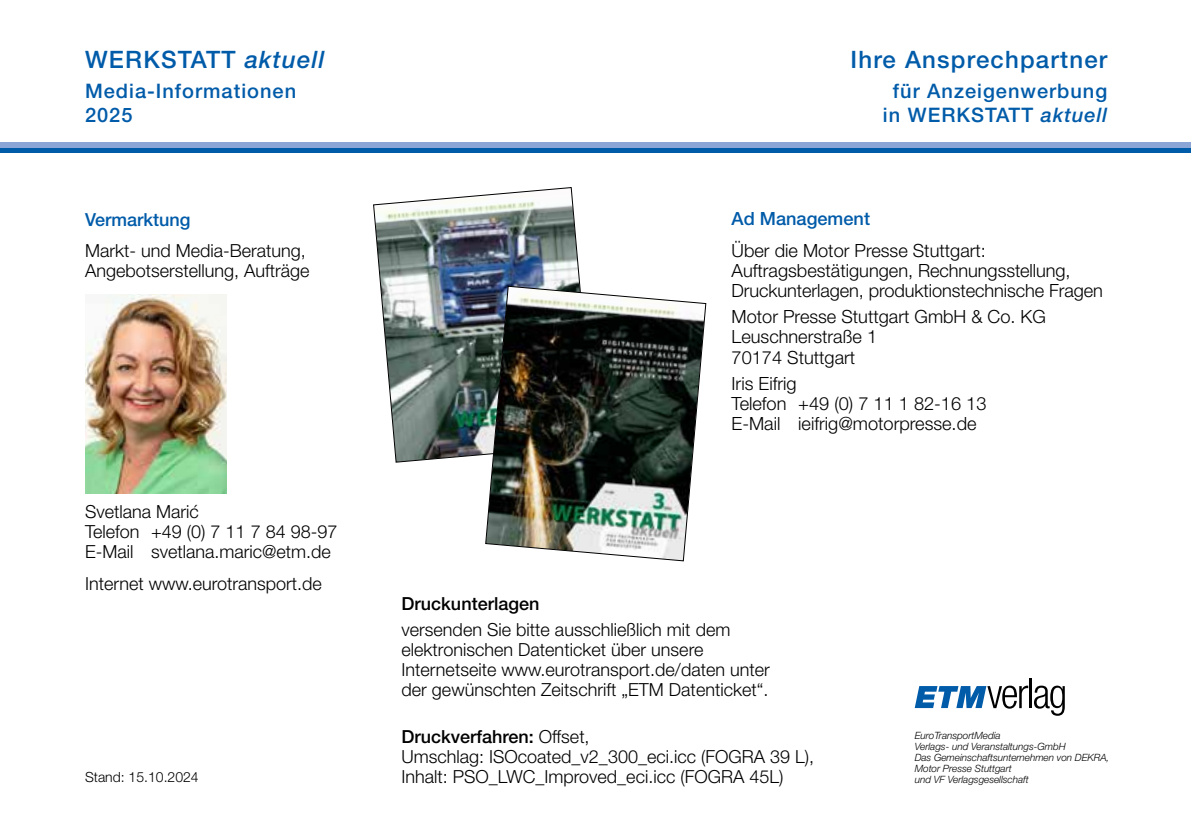
<style>
.page{position:relative;width:1191px;height:840px;background:#fff}
.page>*{position:absolute;margin:0;border:0;box-sizing:border-box;transform-origin:0 0}
.t1{font:500 24px "Helvetica Neue LT Std";letter-spacing:.05em;color:#005ba9}
.t2{font:500 20px/24px "Helvetica Neue LT Std";letter-spacing:.05em;color:#005ba9}
.t3{font:300 18.2px/20.2px "Helvetica Neue LT Std";color:#000}
.t4{font:500 18.2px "Helvetica Neue LT Std";color:#005ba9}
.t5{font:300 18px/20px "Helvetica Neue LT Std";color:#000}
.t6{font:500 18px "Helvetica Neue LT Std";color:#000}
.t7{font:500 18px "Helvetica Neue LT Std";color:#005ba9}
.t8{font:300 14px "Helvetica Neue LT Std";color:#000}
.t9{font:italic 300 10px/11px "Helvetica Neue LT Std";letter-spacing:-.005em;color:#000}
.s1{font-style:italic}
.s2{font-weight:500}
</style>
<div class="page">
<svg style="left:914px;top:685px;width:114px;height:23px"></svg>
<hr style="left:1029px;top:678px;width:2px;height:29px;background:#000">
<svg style="left:1034px;top:685px;width:30px;height:30px"></svg>
<div style="left:0;top:147px;width:1191px;height:6px;background:#005ba9"></div>
<div style="left:0;top:142px;width:1191px;height:5px;background:#8ba5d6"></div>
<img style="left:85px;top:294px;width:142px;height:199px">
<img style="left:373px;top:187px;width:208px;height:275px">
<img style="left:485px;top:286px;width:221px;height:275px">
<h1 class="t1" style="left:85px;top:45px;width:241px">WERKSTATT <span class="s1">aktuell</span></h1>
<p class="t2" style="left:85px;top:79px;width:213px">Media-Informationen<br>2025</p>
<p class="t7" style="left:85px;top:209px;width:107px">Vermarktung</p>
<p class="t5" style="left:85px;top:240px;width:226px">Markt- und Media-Beratung,<br>Angebotserstellung, Aufträge</p>
<p class="t5" style="left:85px;top:501px;width:254px">Svetlana Maric´<br>Telefon +49 (0) 7 11 7 84 98-97<br>E-Mail svetlana.maric@etm.de</p>
<p class="t5" style="left:85px;top:572px;width:238px">Internet www.eurotransport.de</p>
<p class="t8" style="left:85px;top:768px;width:115px">Stand: 15.10.2024</p>
<h1 class="t1" style="left:850px;top:45px;width:258px">Ihre Ansprechpartner</h1>
<p class="t2" style="left:883px;top:79px;width:226px;text-align:center">für Anzeigenwerbung in WERKSTATT <span class="s1">aktuell</span></p>
<p class="t4" style="left:731px;top:208px;width:140px">Ad Management</p>
<p class="t3" style="left:731px;top:240px;width:373px">Über die Motor Presse Stuttgart:<br>Auftragsbestätigungen, Rechnungsstellung,<br>Druckunterlagen, produktionstechnische Fragen</p>
<p class="t3" style="left:731px;top:306px;width:316px">Motor Presse Stuttgart GmbH &amp; Co. KG<br>Leuschnerstraße 1<br>70174 Stuttgart</p>
<p class="t3" style="left:731px;top:372px;width:256px">Iris Eifrig<br>Telefon +49 (0) 7 11 1 82-16 13<br>E-Mail ieifrig@motorpresse.de</p>
<p class="t6" style="left:401px;top:592px;width:139px">Druckunterlagen</p>
<p class="t5" style="left:401px;top:618px;width:370px">versenden Sie bitte ausschließlich mit dem elektronischen Datenticket über unsere Internetseite www.eurotransport.de/daten unter der gewünschten Zeitschrift „ETM Datenticket“.</p>
<p class="t5" style="left:401px;top:726px;width:414px"><span class="s2">Druckverfahren:</span> Offset,<br>Umschlag: ISOcoated_v2_300_eci.icc (FOGRA 39 L),<br>Inhalt: PSO_LWC_Improved_eci.icc (FOGRA 45L)</p>
<p class="t9" style="left:914px;top:729px;width:196px">EuroTransportMedia<br>Verlags- und Veranstaltungs-GmbH<br>Das Gemeinschaftsunternehmen von DEKRA,<br>Motor Presse Stuttgart<br>und VF Verlagsgesellschaft</p>
</div>
